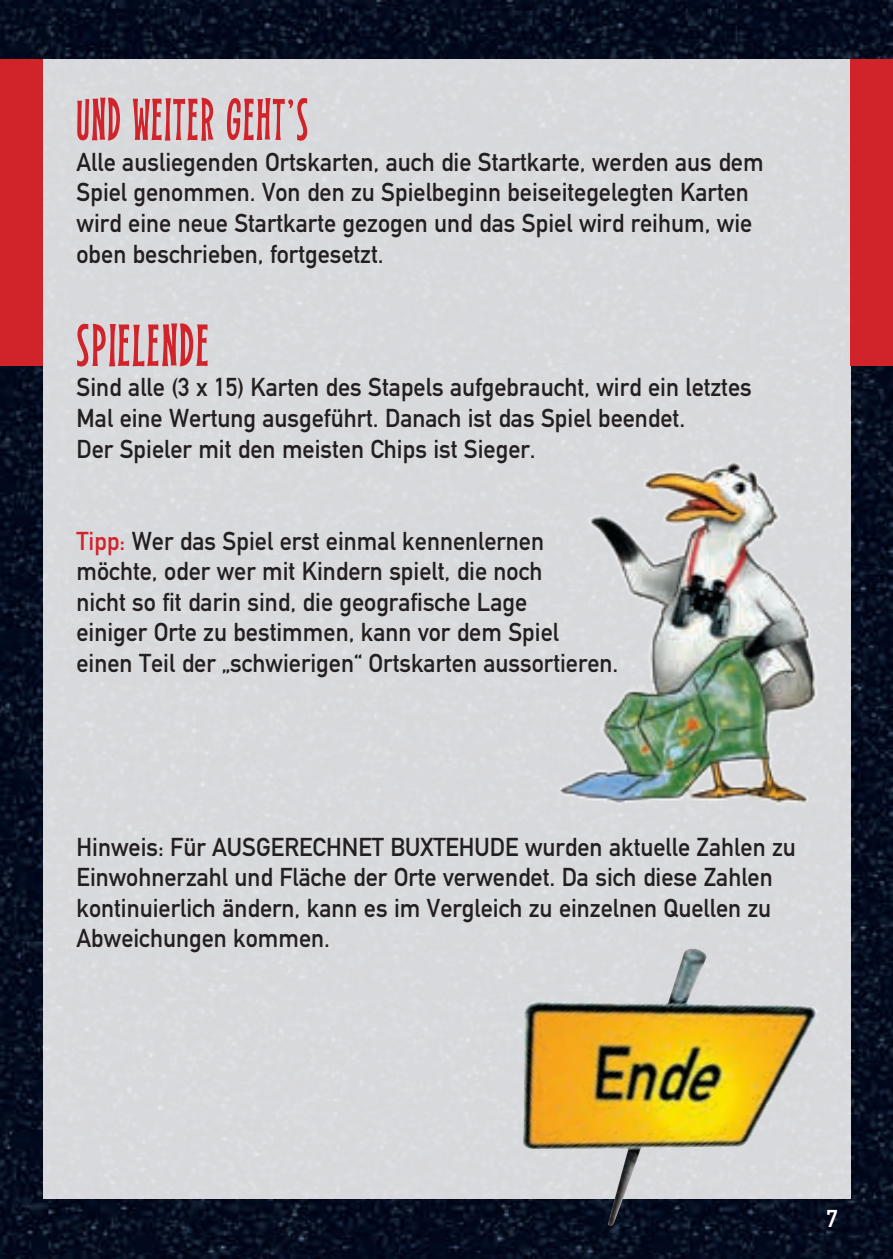
<style>
.page{position:relative;width:893px;height:1259px;background:#fff}
.page>*{position:absolute;margin:0;border:0;box-sizing:border-box;transform-origin:0 0}
.t1{font:60px "Kid Captain PB";letter-spacing:.05em;color:#d1232a;scale:.9 1}
.t2{font:60px "Kid Captain PB";letter-spacing:.05em;color:#d1232a}
.t3{font:25.5px/30.6px "DIN Mittelschrift";color:#231f20;scale:.95 1}
.t4{font:24px "DIN Mittelschrift";color:#fff}
.s1{color:#d1232a}
</style>
<div class="page">
<img style="left:0;top:0;width:893px;height:1259px">
<div style="left:43px;top:60px;width:807px;height:1139px;background:#d8d9dc"></div>
<div style="left:0;top:60px;width:43px;height:306px;background:#d1232a"></div>
<div style="left:850px;top:60px;width:43px;height:306px;background:#d1232a"></div>
<img style="left:523px;top:948px;width:294px;height:278px">
<img style="left:542px;top:401px;width:342px;height:460px">
<h1 class="t1" style="left:77px;top:87px;width:80px">UND WEITER</h1>
<h1 class="t1" style="left:226px;top:87px;width:91px">GEHT’S</h1>
<p class="t3" style="left:77px;top:146px;width:725px">Alle ausliegenden Ortskarten, auch die Startkarte, werden aus dem Spiel genommen. Von den zu Spielbeginn beiseitegelegten Karten wird eine neue Startkarte gezogen und das Spiel wird reihum, wie oben beschrieben, fortgesetzt.</p>
<h1 class="t2" style="left:77px;top:312px;width:133px">SPIELENDE</h1>
<p class="t3" style="left:77px;top:372px;width:712px">Sind alle (3 x 15) Karten des Stapels aufgebraucht, wird ein letztes<br>Mal eine Wertung ausgeführt. Danach ist das Spiel beendet.<br>Der Spieler mit den meisten Chips ist Sieger.</p>
<p class="t3" style="left:77px;top:525px;width:572px"><span class="s1">Tipp:</span> Wer das Spiel erst einmal kennenlernen möchte, oder wer mit Kindern spielt, die noch<br>nicht so fit darin sind, die geografische Lage<br>einiger Orte zu bestimmen, kann vor dem Spiel einen Teil der „schwierigen“ Ortskarten aussortieren.</p>
<p class="t3" style="left:77px;top:831px;width:175px">Hinweis: Für Ausgerechnet</p>
<p class="t3" style="left:390px;top:831px;width:62px">Buxtehude</p>
<p class="t3" style="left:77px;top:831px;width:759px;text-indent:448px">wurden aktuelle Zahlen zu Einwohnerzahl und Fläche der Orte verwendet. Da sich diese Zahlen kontinuierlich ändern, kann es im Vergleich zu einzelnen Quellen zu Abweichungen kommen.</p>
<p class="t4" style="left:826px;top:1204px;width:13px">7</p>
</div>
